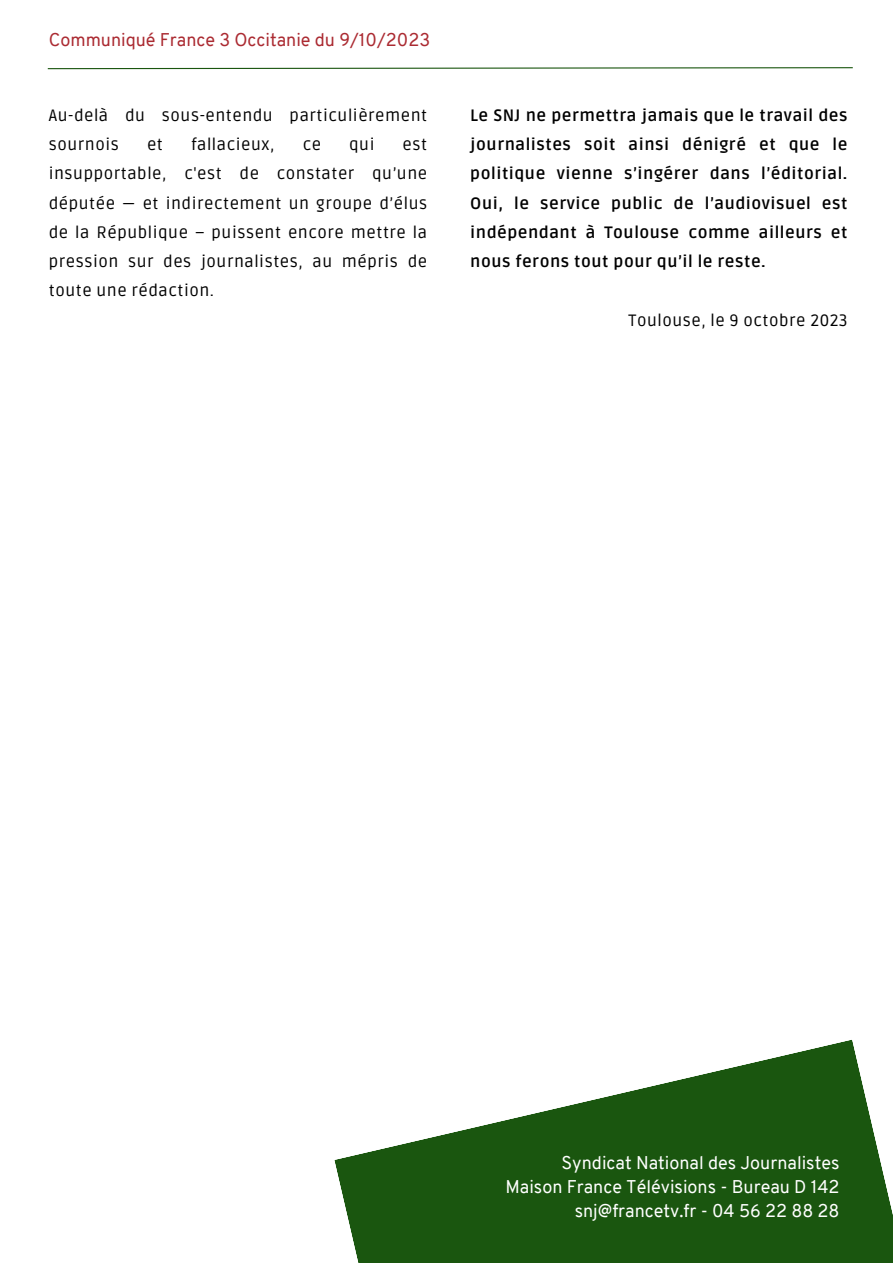
<style>
.page{position:relative;width:893px;height:1264px;background:#fff}
.page>*{position:absolute;margin:0;border:0;box-sizing:border-box;transform-origin:0 0}
.t1{font:18px/23.5px "Overpass";color:#fff;text-align:right}
.t2{font:18px "Overpass";color:#ab2b32}
.t3{font:16.5px/29.2px "Ruda";letter-spacing:.035em;color:#000}
.t4{font:700 16.5px/29.2px "Ruda";letter-spacing:.035em;color:#000;text-align:justify}
</style>
<div class="page">
<svg style="left:47px;top:67px;width:806px;height:3px"></svg>
<svg style="left:334px;top:1039px;width:558px;height:223px;fill:#1a560f"></svg>
<p class="t2" style="left:49px;top:33px;width:383px">Communiqué France 3 Occitanie du 9/10/2023</p>
<p class="t3" style="left:49px;top:101px;width:380px">Au-delà du sous-entendu particulièrement sournois</p>
<p class="t3" style="left:147px;top:130px;width:17px">et</p>
<p class="t3" style="left:191px;top:130px;width:85px">fallacieux,</p>
<p class="t3" style="left:302px;top:130px;width:20px">ce</p>
<p class="t3" style="left:349px;top:130px;width:27px">qui</p>
<p class="t3" style="left:49px;top:130px;width:380px;text-align:justify;text-indent:354px">est insupportable, c'est de constater qu’une députée — et indirectement un groupe d’élus de la République – puissent encore mettre la pression sur des journalistes, au mépris de toute une rédaction.</p>
<p class="t4" style="left:470px;top:101px;width:378px">Le SNJ ne permettra jamais que le travail des journalistes soit ainsi dénigré et que le politique vienne s’ingérer dans l’éditorial.<br>Oui, le service public de l’audiovisuel est indépendant à Toulouse comme ailleurs et nous ferons tout pour qu’il le reste.</p>
<p class="t3" style="left:628px;top:306px;width:220px">Toulouse, le 9 octobre 2023</p>
<p class="t1" style="left:561px;top:1152px;width:279px">Syndicat National des Journalistes</p>
<p class="t1" style="left:505px;top:1176px;width:335px">Maison France Télévisions - Bureau D 142 snj@francetv.fr - 04 56 22 88 28</p>
</div>
